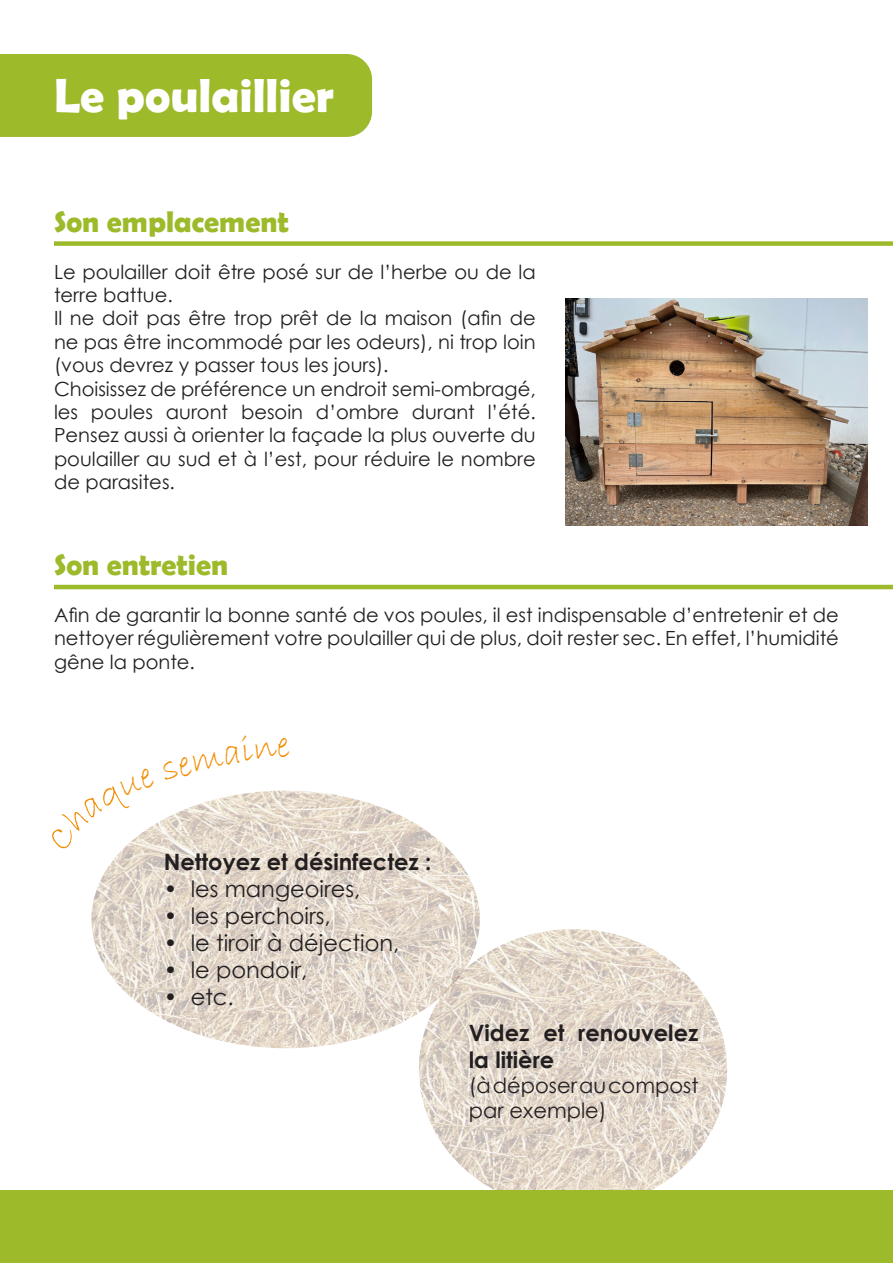
<style>
.page{position:relative;width:893px;height:1263px;background:#fff}
.page>*{position:absolute;margin:0;border:0;box-sizing:border-box;transform-origin:0 0}
.t1{font:700 48px "Berlin Sans FB Demi";color:#fff}
.t2{font:700 30px "Berlin Sans FB Demi";color:#9cba29}
.t3{font:22.5px "Century Gothic";color:#231f20}
.t4{font:700 22.5px/27px "Century Gothic";color:#231f20}
.t5{font:21px/25.2px "Century Gothic";color:#231f20}
.t6{font:19.5px/23.4px "Century Gothic";color:#231f20;text-align:justify}
</style>
<div class="page">
<img style="left:419px;top:929px;width:308px;height:262px">
<img style="left:91px;top:791px;width:389px;height:257px">
<div style="left:0;top:1191px;width:893px;height:72px;background:#9cba29"></div>
<div style="left:0;top:54px;width:372px;height:83px;background:#9cba29"></div>
<div style="left:54px;top:241px;width:839px;height:5px;background:#9cba29"></div>
<hr style="left:54px;top:585px;width:839px;height:4px;background:#9cba29">
<img style="left:566px;top:298px;width:302px;height:227px">
<svg style="left:91px;top:790px;width:199px;height:61px"></svg>
<p class="t1" style="left:54px;top:67px;width:281px">Le poulaillier</p>
<p class="t2" style="left:54px;top:204px;width:236px">Son emplacement</p>
<p class="t6" style="left:54px;top:259px;width:483px">Le poulailler doit être posé sur de l’herbe ou de la terre battue.</p>
<p class="t6" style="left:54px;top:306px;width:483px">Il ne doit pas être trop prêt de la maison (afin de ne pas être incommodé par les odeurs), ni trop loin (vous devrez y passer tous les jours).</p>
<p class="t6" style="left:54px;top:376px;width:483px">Choisissez de préférence un endroit semi-ombragé, les poules auront besoin d’ombre durant l’été.<br>Pensez aussi à orienter la façade la plus ouverte du poulailler au sud et à l’est, pour réduire le nombre de parasites.</p>
<p class="t2" style="left:54px;top:547px;width:176px">Son entretien</p>
<p class="t6" style="left:54px;top:603px;width:786px">Afin de garantir la bonne santé de vos poules, il est indispensable d’entretenir et de nettoyer régulièrement votre poulailler qui de plus, doit rester sec. En effet, l’humidité gêne la ponte.</p>
<p class="t4" style="left:164px;top:847px;width:269px">Nettoyez et désinfectez :</p>
<p class="t3" style="left:164px;top:873px;width:198px">• les mangeoires,</p>
<p class="t3" style="left:164px;top:900px;width:169px">• les perchoirs,</p>
<p class="t3" style="left:164px;top:927px;width:237px">• le tiroir à déjection,</p>
<p class="t3" style="left:164px;top:954px;width:145px">• le pondoir,</p>
<p class="t3" style="left:164px;top:981px;width:72px">• etc.</p>
<p class="t4" style="left:469px;top:1018px;width:231px">Videz et renouvelez la litière</p>
<p class="t5" style="left:469px;top:1073px;width:231px">(à déposer au compost par exemple)</p>
</div>
